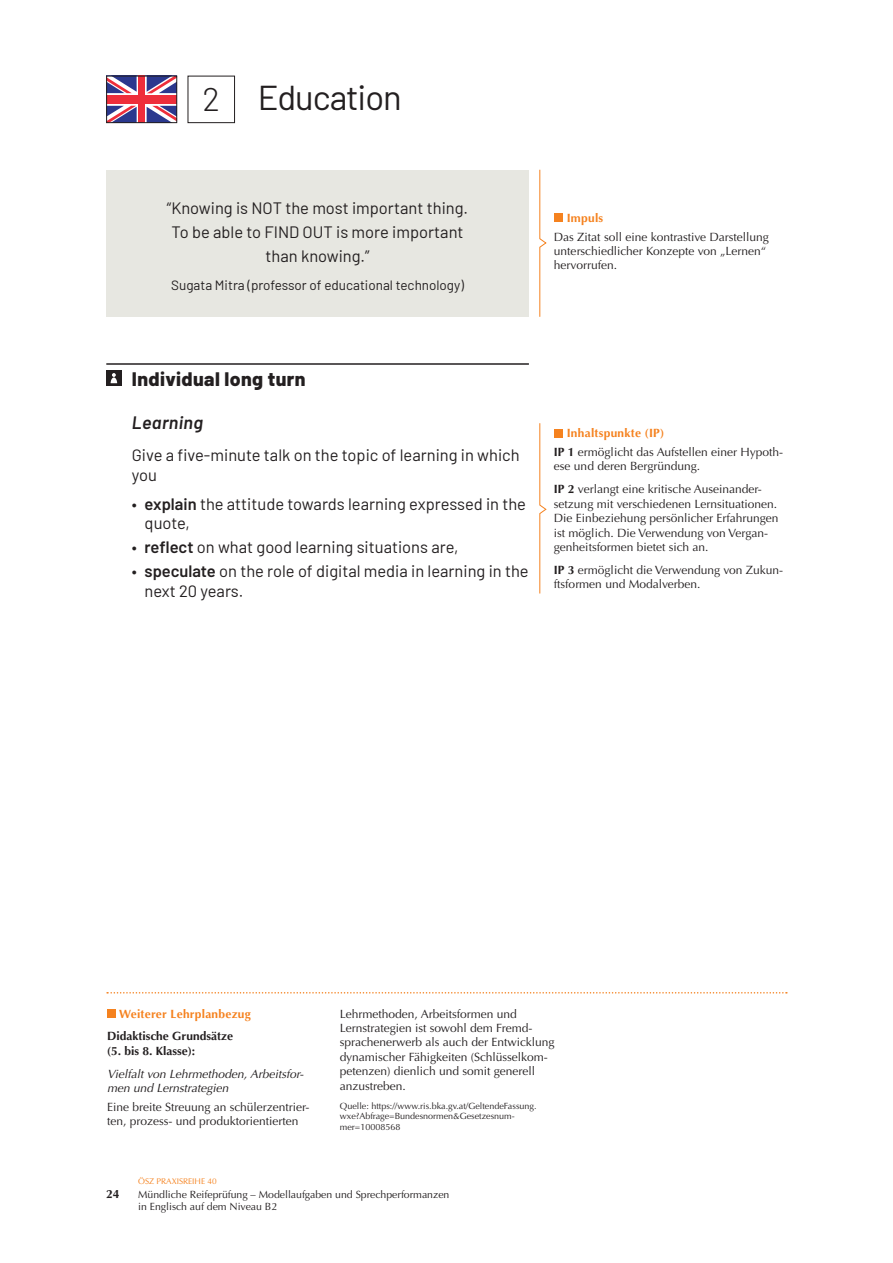
<style>
.page{position:relative;width:893px;height:1263px;background:#fff}
.page>*{position:absolute;margin:0;border:0;box-sizing:border-box;transform-origin:0 0}
.Topic_-_ENG{font:34.5px "Barlow";letter-spacing:-.03em;color:#231f20}
.Task-Nr{font:300 33px "Barlow";color:#231f20}
.Einzelarbeit_Partner{font:800 19.5px "Barlow";letter-spacing:.02em;color:#231f20}
.Aufgabenstellung_-_H{font:italic 600 18px "Barlow";letter-spacing:.02em;color:#231f20}
.Zitat{font:16.5px/19.8px "Barlow";color:#231f20}
.Aufgabenstellung_-_F{font:16.5px/19.8px "Barlow";color:#231f20}
.Zitatquelle{font:13.5px "Barlow";color:#231f20}
.Erklaerungen_oben{font:12px/14.4px "Optima LTCYR";color:#231f20}
.Erklaerungen_unten{font:12px/14.4px "Optima LTCYR";color:#231f20}
.Erklaerungen_unten-2{font:italic 12px/14.4px "Optima LTCYR";color:#231f20}
.Erklaerung_unten_-_H{font:700 12px/14.4px "Optima LTCYR";color:#231f20}
.Erklaerungen_oben-2{font:700 12px "Optima LTCYR";letter-spacing:.02em;color:#f5821f}
.Erklaerung_unten___H{font:700 12px "Optima LTCYR";letter-spacing:.02em;color:#f5821f}
.t1{font:10.5px/12.6px "Optima LTCYR";color:#231f20}
.Erklaerungen_unten-3{font:9px/10.5px "Optima LTCYR";color:#231f20}
.t2{font:8.25px "Optima LTCYR";color:#f5821f}
.s1{font-weight:600}
.s2{font-weight:700}
</style>
<div class="page">
<hr style="left:106px;top:363px;width:423px;height:2px;background:#231f20">
<div style="left:106px;top:371px;width:15px;height:15px;background:#231f20"></div>
<svg style="left:111px;top:373px;width:6px;height:10px"></svg>
<div style="left:188px;top:76px;width:47px;height:47px;border:1px solid #231f20"></div>
<svg style="left:108px;top:78px;width:67px;height:43px"></svg>
<div style="left:106px;top:76px;width:71px;height:47px;border:1px solid #231f20"></div>
<div style="left:106px;top:170px;width:423px;height:147px;background:#e7e7e1"></div>
<div style="left:107px;top:1009px;width:8px;height:8px;background:#f5821f"></div>
<svg style="left:539px;top:169px;width:8px;height:148px"></svg>
<svg style="left:539px;top:423px;width:8px;height:171px"></svg>
<div style="left:554px;top:214px;width:8px;height:8px;background:#f5821f"></div>
<div style="left:554px;top:429px;width:8px;height:8px;background:#f5821f"></div>
<svg style="left:107px;top:992px;width:680px;height:1px"></svg>
<p class="Task-Nr" style="left:203px;top:75px;width:19px">2</p>
<p class="Topic_-_ENG" style="left:258px;top:73px;width:146px">Education</p>
<p class="Zitat" style="left:167px;top:194px;width:303px;line-height:24px;text-align:center">“Knowing is NOT the most important thing.<br>To be able to FIND OUT is more important than knowing.”</p>
<p class="Zitatquelle" style="left:171px;top:275px;width:294px">Sugata Mitra (professor of educational technology)</p>
<p class="Erklaerungen_oben-2" style="left:567px;top:210px;width:38px">Impuls</p>
<p class="Erklaerungen_oben" style="left:554px;top:229px;width:216px">Das Zitat soll eine kontrastive Darstellung unterschiedlicher Konzepte von „Lernen“ hervorrufen.</p>
<p class="Einzelarbeit_Partner" style="left:132px;top:364px;width:175px">Individual long turn</p>
<p class="Aufgabenstellung_-_H" style="left:132px;top:409px;width:73px">Learning</p>
<p class="Aufgabenstellung_-_F" style="left:132px;top:444px;width:389px">Give a five-minute talk on the topic of learning in which you</p>
<p class="Zitat" style="left:145px;top:492px;width:383px;text-indent:-13px">• <span class="s1">explain</span> the attitude towards learning expressed in the quote,</p>
<p class="Zitat" style="left:132px;top:536px;width:328px">• <span class="s1">reflect</span> on what good learning situations are,</p>
<p class="Zitat" style="left:145px;top:560px;width:386px;text-indent:-13px">• <span class="s1">speculate</span> on the role of digital media in learning in the next 20 years.</p>
<p class="Erklaerungen_oben-2" style="left:567px;top:426px;width:99px">Inhaltspunkte (IP)</p>
<p class="Erklaerungen_oben" style="left:554px;top:445px;width:231px"><span class="s2">IP 1</span> ermöglicht das Aufstellen einer Hypoth&shy;ese und deren Bergründung.</p>
<p class="Erklaerungen_oben" style="left:554px;top:482px;width:226px"><span class="s2">IP 2</span> verlangt eine kritische Auseinander&shy;setzung mit verschiedenen Lernsituationen.<br>Die Einbeziehung persönlicher Erfahrungen ist möglich. Die Verwendung von Vergan&shy;genheitsformen bietet sich an.</p>
<p class="Erklaerungen_oben" style="left:554px;top:563px;width:231px"><span class="s2">IP 3</span> ermöglicht die Verwendung von Zukun&shy;ftsformen und Modalverben.</p>
<p class="Erklaerung_unten___H" style="left:119px;top:1006px;width:133px">Weiterer Lehrplanbezug</p>
<p class="Erklaerung_unten_-_H" style="left:107px;top:1029px;width:127px">Didaktische Grundsätze (5. bis 8. Klasse):</p>
<p class="Erklaerungen_unten-2" style="left:107px;top:1066px;width:198px">Vielfalt von Lehrmethoden, Arbeitsfor&shy;men und Lernstrategien</p>
<p class="Erklaerungen_unten" style="left:107px;top:1100px;width:204px">Eine breite Streuung an schülerzentrier&shy;ten, prozess- und produktorientierten</p>
<p class="t2" style="left:138px;top:1176px;width:80px">ÖSZ PRAXISREIHE 40</p>
<p class="Erklaerungen_unten" style="left:340px;top:1006px;width:216px">Lehrmethoden, Arbeitsformen und Lernstrategien ist sowohl dem Fremd&shy;sprachenerwerb als auch der Entwicklung dynamischer Fähigkeiten (Schlüsselkom&shy;petenzen) dienlich und somit generell anzustreben.</p>
<p class="Erklaerungen_unten-3" style="left:340px;top:1100px;width:198px">Quelle: https://www.ris.bka.gv.at/GeltendeFassung. wxe?Abfrage=Bundesnormen&amp;Gesetzesnum&shy;mer=10008568</p>
<p class="Erklaerung_unten_-_H" style="left:106px;top:1186px;width:15px">24</p>
<p class="t1" style="left:138px;top:1188px;width:313px">Mündliche Reifeprüfung – Modellaufgaben und Sprechperformanzen in Englisch auf dem Niveau B2</p>
</div>
